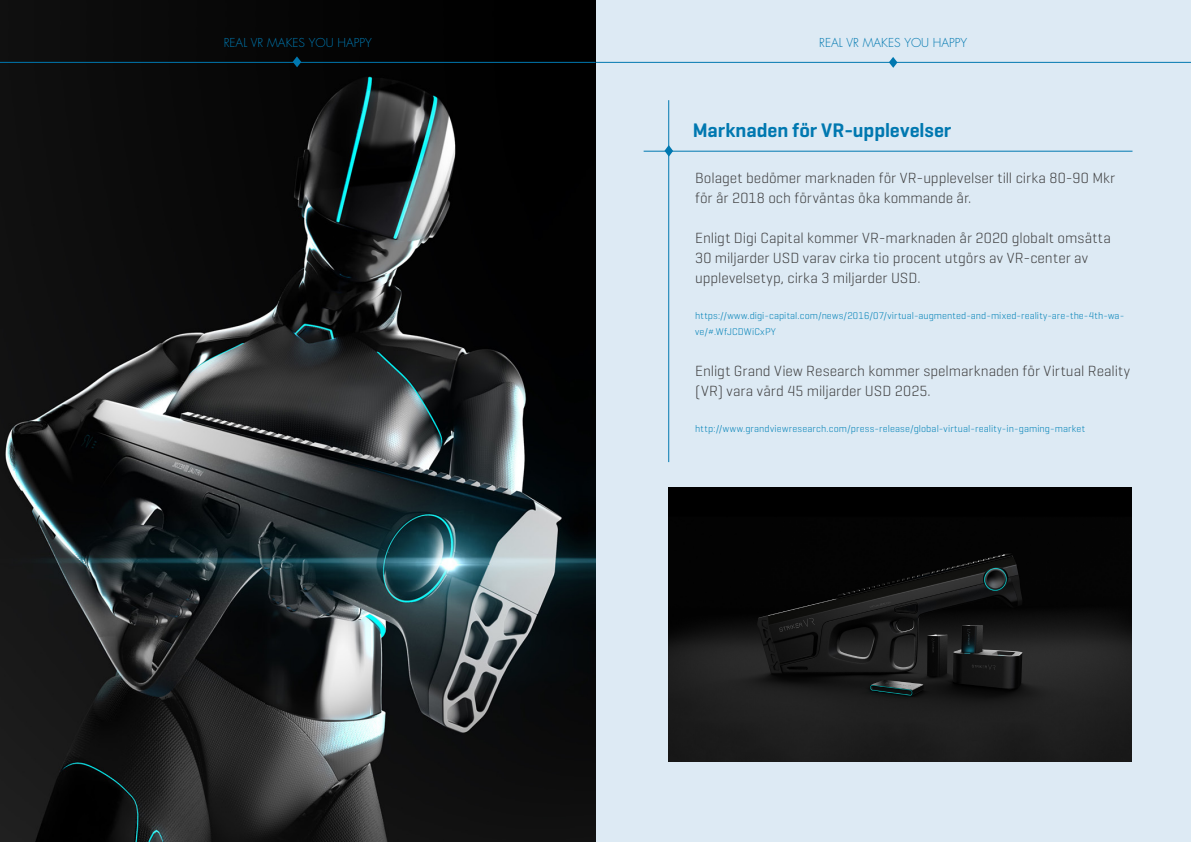
<style>
.page{position:relative;width:1191px;height:842px;background:#fff}
.page>*{position:absolute;margin:0;border:0;box-sizing:border-box;transform-origin:0 0}
.t1{font:600 20px "Geogrotesque";letter-spacing:-.005em;color:#0078b0}
.t2{font:300 15px/20px "Geogrotesque";color:#3e3e3f}
.t3{font:300 12px "Futura Std";color:#0078b0}
.t4{font:300 10px/16px "Geogrotesque";letter-spacing:.015em;color:#0081b7}
</style>
<div class="page">
<div style="left:595px;top:0;width:596px;height:842px;background:#ddeaf4"></div>
<svg style="left:664px;top:145px;width:9px;height:12px"></svg>
<hr style="left:668px;top:100px;width:1px;height:362px;background:#0078b0">
<hr style="left:643px;top:151px;width:489px;height:1px;background:#0078b0">
<img style="left:668px;top:488px;width:463px;height:273px">
<hr style="left:595px;top:62px;width:596px;height:1px;background:#0078b0">
<svg style="left:889px;top:57px;width:8px;height:11px"></svg>
<img style="left:0;top:0;width:595px;height:842px">
<hr style="left:0;top:62px;width:595px;height:1px;background:#0078b0">
<svg style="left:293px;top:56px;width:8px;height:11px"></svg>
<p class="t3" style="left:224px;top:36px;width:150px">REAL VR MAKES YOU HAPPY</p>
<p class="t3" style="left:819px;top:36px;width:150px">REAL VR MAKES YOU HAPPY</p>
<p class="t1" style="left:692px;top:118px;width:260px">Marknaden för VR-upplevelser</p>
<p class="t2" style="left:695px;top:168px;width:421px">Bolaget bedömer marknaden för VR-upplevelser till cirka 80-90 Mkr för år 2018 och förväntas öka kommande år.</p>
<p class="t2" style="left:695px;top:228px;width:417px">Enligt Digi Capital kommer VR-marknaden år 2020 globalt omsätta</p>
<p class="t2" style="left:695px;top:248px;width:394px">30 miljarder USD varav cirka tio procent utgörs av VR-center av</p>
<p class="t2" style="left:695px;top:268px;width:227px">upplevelsetyp, cirka 3 miljarder USD.</p>
<p class="t4" style="left:695px;top:308px;width:431px">https://www.digi-capital.com/news/2016/07/virtual-augmented-and-mixed-reality-are-the-4th-wa&shy;ve/#.WfJCDWiCxPY</p>
<p class="t2" style="left:695px;top:360px;width:436px">Enligt Grand View Research kommer spelmarknaden för Virtual Reality (VR) vara värd 45 miljarder USD 2025.</p>
<p class="t4" style="left:695px;top:420px;width:391px">http://www.grandviewresearch.com/press-release/global-virtual-reality-in-gaming-market</p>
</div>
